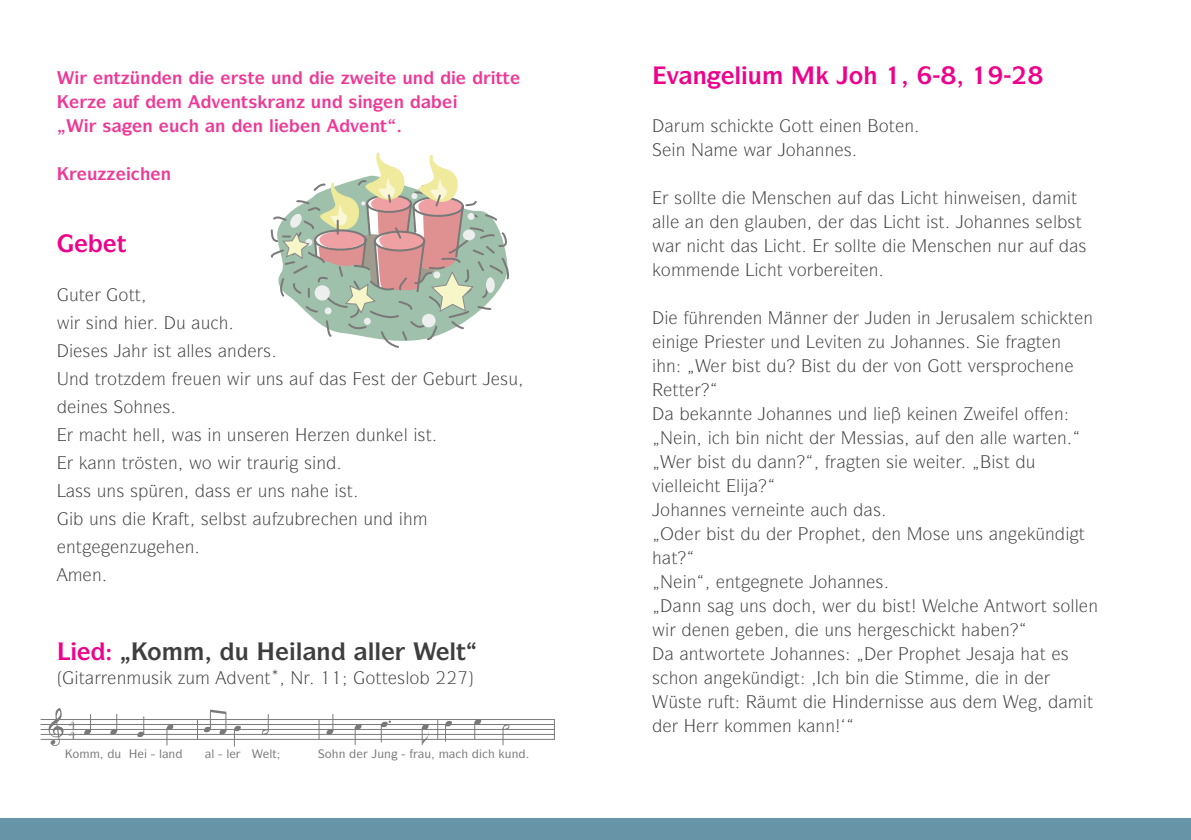
<style>
.page{position:relative;width:1191px;height:840px;background:#fff}
.page>*{position:absolute;margin:0;border:0;box-sizing:border-box;transform-origin:0 0}
.t1{font:700 24px "ITC Symbol Std";color:#3e3e3f}
.Headline{font:700 24px "ITC Symbol Std";color:#ed028c}
.Copy{font:17.6px "Symbol";color:#3e3e3f}
.Copy-2{font:700 17.6px "Symbol";color:#ed3896}
.t2{font:13.8px/10px "Bodoni Svty Two SCITCTT";color:#231f20}
</style>
<div class="page">
<div style="left:0;top:818px;width:1191px;height:21px;background:#6894a8"></div>
<svg style="left:262px;top:714px;width:7px;height:19px"></svg>
<hr style="left:41px;top:718px;width:513px;height:1px;background:#231f20">
<hr style="left:41px;top:723px;width:513px;height:1px;background:#231f20">
<hr style="left:41px;top:728px;width:513px;height:1px;background:#231f20">
<hr style="left:41px;top:733px;width:513px;height:1px;background:#231f20">
<hr style="left:41px;top:738px;width:513px;height:1px;background:#231f20">
<svg style="left:197px;top:719px;width:1px;height:20px"></svg>
<svg style="left:554px;top:719px;width:1px;height:20px"></svg>
<svg style="left:270px;top:200px;width:239px;height:148px"></svg>
<svg style="left:364px;top:317px;width:7px;height:7px"></svg>
<div style="left:422px;top:313px;width:13px;height:14px;background:#edeeee;border-radius:50%"></div>
<svg style="left:486px;top:277px;width:9px;height:16px"></svg>
<svg style="left:281px;top:152px;width:194px;height:163px"></svg>
<svg style="left:270px;top:344px;width:5px;height:4px"></svg>
<svg style="left:48px;top:708px;width:134px;height:38px"></svg>
<svg style="left:204px;top:709px;width:37px;height:38px"></svg>
<svg style="left:319px;top:714px;width:209px;height:32px"></svg>
<p class="Copy-2" style="left:103px;top:66px;width:81px">■▼ ✓■ ■</p>
<p class="Copy-2" style="left:239px;top:66px;width:55px">▲▼ ◆■</p>
<p class="Copy-2" style="left:379px;top:66px;width:46px">▼ ◆■</p>
<p class="Copy-2" style="left:211px;top:90px;width:48px">❖ ■▼▲</p>
<p class="Copy-2" style="left:286px;top:90px;width:120px">■ ◆■ ▲■ ■</p>
<p class="Copy-2" style="left:102px;top:114px;width:79px">▲ ■ ◆</p>
<p class="Copy-2" style="left:215px;top:114px;width:60px">■ ■ ●</p>
<p class="Copy-2" style="left:311px;top:114px;width:78px">■ ❖ ■▼</p>
<p class="Copy-2" style="left:161px;top:162px;width:12px">■</p>
<p class="Copy" style="left:119px;top:284px;width:24px">□▼▼</p>
<p class="Copy" style="left:157px;top:340px;width:81px">▲▼ ●● ▲ ■</p>
<p class="Copy" style="left:69px;top:368px;width:56px">■ ▼ □▼</p>
<p class="Copy" style="left:256px;top:368px;width:54px">◆■▲ ◆</p>
<p class="Copy" style="left:339px;top:368px;width:48px">▲ ▲▼</p>
<p class="Copy" style="left:81px;top:396px;width:91px">■▲ □■▲</p>
<p class="Copy" style="left:121px;top:424px;width:41px">▼ ●●</p>
<p class="Copy" style="left:194px;top:424px;width:62px">▲ ■ ◆■▲</p>
<p class="Copy" style="left:340px;top:424px;width:93px">■ ◆■ ● ▲▼</p>
<p class="Copy" style="left:97px;top:452px;width:83px">■■ ▼ ▲▼ ■</p>
<p class="Copy" style="left:202px;top:452px;width:78px">□ ▼ ◆</p>
<p class="Copy" style="left:75px;top:480px;width:110px">▲▲ ◆■▲ ▲ ✓ ■</p>
<p class="Copy" style="left:258px;top:480px;width:44px">◆■▲ ■</p>
<p class="Copy" style="left:89px;top:508px;width:29px">◆■▲</p>
<p class="Copy" style="left:183px;top:508px;width:112px">▼ ▲●▲▼ ◆ ◆</p>
<p class="Copy" style="left:348px;top:508px;width:36px">■ ◆■</p>
<p class="Copy" style="left:185px;top:536px;width:11px">■</p>
<p class="Copy" style="left:92px;top:564px;width:11px">■</p>
<p class="t1" style="left:235px;top:635px;width:98px">◆ ★●■</p>
<p class="Copy" style="left:79px;top:667px;width:82px">▼ ■◆▲</p>
<p class="Copy" style="left:185px;top:667px;width:87px">◆ ❖ ■▼</p>
<p class="Copy" style="left:365px;top:667px;width:56px">□▼▼ ▲●□</p>
<p class="t2" style="left:69px;top:716px;width:8px">4<br>4</p>
<p class="Headline" style="left:667px;top:59px;width:97px">❖■ ●◆</p>
<p class="Copy" style="left:758px;top:115px;width:157px">▼ □▼▼ ■ ■ □▼ ■</p>
<p class="Copy" style="left:676px;top:139px;width:11px">■</p>
<p class="Copy" style="left:786px;top:139px;width:68px">□ ■■▲</p>
<p class="Copy" style="left:674px;top:187px;width:34px">▲□●●▼</p>
<p class="Copy" style="left:887px;top:187px;width:82px">▲ ▼ ■</p>
<p class="Copy" style="left:694px;top:211px;width:114px">■ ■ ●◆ ■</p>
<p class="Copy" style="left:869px;top:211px;width:214px">▲ ▼ ▲▼ □ ■■▲ ▲●▲▼</p>
<p class="Copy" style="left:834px;top:235px;width:34px">▲□●●▼</p>
<p class="Copy" style="left:982px;top:235px;width:67px">■ ■◆ ◆</p>
<p class="Copy" style="left:776px;top:259px;width:32px">▼ ❖□</p>
<p class="Copy" style="left:688px;top:307px;width:75px">✓ ■■</p>
<p class="Copy" style="left:872px;top:307px;width:60px">◆ ■ ■</p>
<p class="Copy" style="left:960px;top:307px;width:33px">◆▲ ●</p>
<p class="Copy" style="left:1020px;top:307px;width:74px">▲ ▼■</p>
<p class="Copy" style="left:666px;top:331px;width:11px">■</p>
<p class="Copy" style="left:735px;top:331px;width:57px">▲▼ ◆■</p>
<p class="Copy" style="left:824px;top:331px;width:142px">❖▼■ ◆ □ ■■▲</p>
<p class="Copy" style="left:666px;top:355px;width:11px">■</p>
<p class="Copy" style="left:746px;top:355px;width:41px">▲▼ ◆</p>
<p class="Copy" style="left:816px;top:355px;width:41px">▲▼ ◆</p>
<p class="Copy" style="left:894px;top:355px;width:135px">❖□■ □▼▼ ❖ ▲ □</p>
<p class="Copy" style="left:1054px;top:355px;width:11px">■</p>
<p class="Copy" style="left:717px;top:403px;width:27px">■■▼</p>
<p class="Copy" style="left:766px;top:403px;width:113px">□ ■■ ▲ ◆■ ●</p>
<p class="Copy" style="left:1014px;top:403px;width:51px">● □ ■</p>
<p class="Copy" style="left:687px;top:427px;width:11px">■</p>
<p class="Copy" style="left:866px;top:427px;width:70px">▲▲ ▲ ◆</p>
<p class="Copy" style="left:964px;top:427px;width:35px">■ ●●</p>
<p class="Copy" style="left:712px;top:451px;width:41px">▲▼ ◆</p>
<p class="Copy" style="left:855px;top:451px;width:40px">▼ ■ ▲</p>
<p class="Copy" style="left:995px;top:451px;width:41px">▲▼ ◆</p>
<p class="Copy" style="left:652px;top:475px;width:32px">❖ ●●</p>
<p class="Copy" style="left:660px;top:499px;width:137px">□ ■■▲ ❖ ■■▼</p>
<p class="Copy" style="left:720px;top:523px;width:41px">▲▼ ◆</p>
<p class="Copy" style="left:891px;top:523px;width:118px">■ □▲ ◆■▲ ■</p>
<p class="Copy" style="left:687px;top:571px;width:56px">■ ■▼</p>
<p class="Copy" style="left:817px;top:571px;width:68px">□ ■■▲</p>
<p class="Copy" style="left:682px;top:595px;width:35px">■■ ▲</p>
<p class="Copy" style="left:739px;top:595px;width:55px">◆■▲ □</p>
<p class="Copy" style="left:867px;top:595px;width:46px">◆ ▲▼</p>
<p class="Copy" style="left:947px;top:595px;width:6px">●</p>
<p class="Copy" style="left:995px;top:595px;width:104px">■▼ □ ▼ ▲□●● ■</p>
<p class="Copy" style="left:774px;top:619px;width:79px">■ ◆■▲</p>
<p class="Copy" style="left:1000px;top:619px;width:11px">■</p>
<p class="Copy" style="left:689px;top:643px;width:69px">■▼ □▼▼</p>
<p class="Copy" style="left:779px;top:643px;width:68px">□ ■■▲</p>
<p class="Copy" style="left:652px;top:667px;width:72px">▲ □■ ■</p>
<p class="Copy" style="left:859px;top:667px;width:11px">■</p>
<p class="Copy" style="left:1009px;top:667px;width:11px">■</p>
<p class="Copy" style="left:668px;top:691px;width:68px">✓▲▼ ◆ ▼</p>
<p class="Copy" style="left:884px;top:691px;width:32px">■▲▲</p>
<p class="Copy" style="left:782px;top:715px;width:54px">■ ■■</p>
</div>
